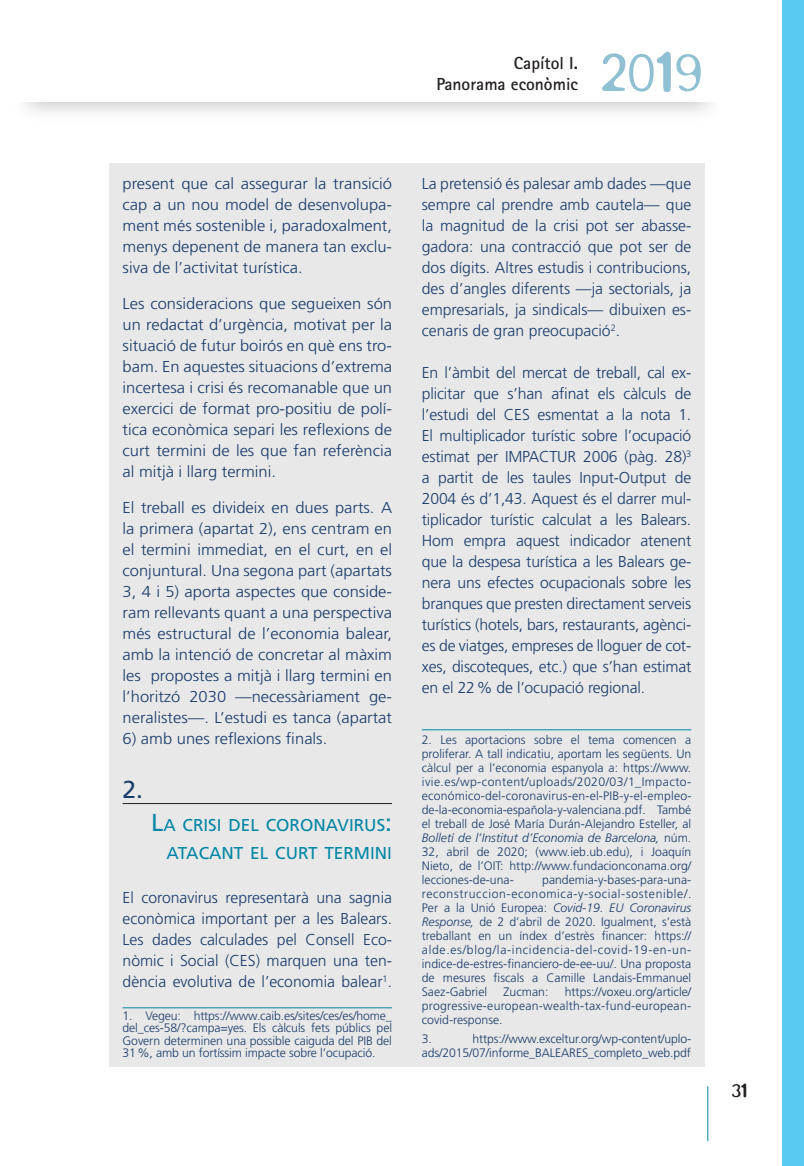
<style>
.page{position:relative;width:804px;height:1166px;background:#fff}
.page>*{position:absolute;margin:0;border:0;box-sizing:border-box;transform-origin:0 0}
.t1{font:300 61.07px "Blur";color:#90c1d3}
.t2{font:24.5px "Frutiger LT Std";color:#183c6b}
.t3{font:300 21px "Blur";color:#231f20}
.t4{font:700 17.5px/21px "Rotis Sans Serif";color:#231f20;text-align:right}
.t5{font:17.15px/28px "Frutiger LT Std";color:#0086a6;text-align:right}
.t6{font:300 15.75px/21px "Frutiger LT Std";color:#183c6b;text-align:justify}
.t7{font:300 15.75px/21px "Frutiger LT Std";color:#183c6b;text-align:justify;scale:1.05 1}
.t8{font:300 12.25px/14px "Frutiger LT Std";color:#183c6b;text-align:justify}
.s1{font-size:24.5px}
.s2{font-style:italic}
</style>
<div class="page">
<hr style="left:707px;top:1086px;width:1px;height:55px;background:#0086a6">
<div style="left:782px;top:0;width:22px;height:1166px;background:#59cbf2"></div>
<div style="left:109px;top:164px;width:595px;height:903px;background:#e9e8e8"></div>
<hr style="left:123px;top:803px;width:269px;height:1px;background:#231f20">
<hr style="left:123px;top:1007px;width:269px;height:1px;background:#0086a6">
<hr style="left:422px;top:729px;width:269px;height:1px;background:#0086a6">
<h3 class="t4" style="left:436px;top:52px;width:143px">Capítol I.<br>Panorama econòmic</h3>
<h1 class="t1" style="left:599px;top:38px;width:104px">2019</h1>
<p class="t7" style="left:123px;top:173px;width:258px">present que cal assegurar la transició cap a un nou model de desenvolupa&shy;ment més sostenible i, paradoxalment, menys depenent de manera tan exclu&shy;siva de l’activitat turística.</p>
<p class="t7" style="left:123px;top:293px;width:258px">Les consideracions que segueixen són un redactat d’urgència, motivat per la situació de futur boirós en què ens tro&shy;bam. En aquestes situacions d’extrema incertesa i crisi és recomanable que un exercici de format pro-positiu de polí&shy;tica econòmica separi les reflexions de curt termini de les que fan referència al mitjà i llarg termini.</p>
<p class="t7" style="left:123px;top:497px;width:258px">El treball es divideix en dues parts. A la primera (apartat 2), ens centram en el termini immediat, en el curt, en el conjuntural. Una segona part (apartats 3, 4 i 5) aporta aspectes que conside&shy;ram rellevants quant a una perspectiva més estructural de l’economia balear, amb la intenció de concretar al màxim les propostes a mitjà i llarg termini en l’horitzó 2030 —necessàriament ge&shy;neralistes—. L’estudi es tanca (apartat</p>
<p class="t7" style="left:123px;top:728px;width:196px">6) amb unes reflexions finals.</p>
<h2 class="t2" style="left:123px;top:775px;width:22px">2.</h2>
<h3 class="t5" style="left:151px;top:811px;width:242px"><span class="s1">L</span>A CRISI DEL CORONAVIRUS<span class="s1">:<br></span>ATACANT EL CURT TERMINI</h3>
<p class="t6" style="left:123px;top:887px;width:271px">El coronavirus representarà una sagnia econòmica important per a les Balears.<br>Les dades calculades pel Consell Eco&shy;nòmic i Social (CES) marquen una ten&shy;dència evolutiva de l’economia balear<sup>1</sup>.</p>
<p class="t8" style="left:123px;top:1010px;width:271px;line-height:12.2px">1. Vegeu: https://www.caib.es/sites/ces/es/home_ del_ces-58/?campa=yes. Els càlculs fets públics pel Govern determinen una possible caiguda del PIB del 31%, amb un fortíssim impacte sobre l’ocupació.</p>
<p class="t6" style="left:422px;top:173px;width:271px">La pretensió és palesar amb dades —que sempre cal prendre amb cautela— que la magnitud de la crisi pot ser abasse&shy;gadora: una contracció que pot ser de dos dígits. Altres estudis i contribucions, des d’angles diferents —ja sectorials, ja empresarials, ja sindicals— dibuixen es&shy;cenaris de gran preocupació<sup>2</sup>.</p>
<p class="t6" style="left:422px;top:362px;width:271px">En l’àmbit del mercat de treball, cal ex&shy;plicitar que s’han afinat els càlculs de l’estudi del CES esmentat a la nota 1.<br>El multiplicador turístic sobre l’ocupació estimat per IMPACTUR 2006 (pàg. 28)<sup>3 </sup>a partit de les taules Input-Output de 2004 és d’1,43. Aquest és el darrer mul&shy;tiplicador turístic calculat a les Balears.<br>Hom empra aquest indicador atenent que la despesa turística a les Balears ge&shy;nera uns efectes ocupacionals sobre les branques que presten directament serveis turístics (hotels, bars, restaurants, agènci&shy;es de viatges, empreses de lloguer de cot&shy;xes, discoteques, etc.) que s’han estimat en el 22% de l’ocupació regional.</p>
<p class="t8" style="left:422px;top:733px;width:271px">2. Les aportacions sobre el tema comencen a proliferar. A tall indicatiu, aportam les següents. Un càlcul per a l’economia espanyola a: https://www. ivie.es/wp-content/uploads/2020/03/1_Impacto&shy;económico-del-coronavirus-en-el-PIB-y-el-empleo&shy;de-la-economia-española-y-valenciana.pdf. També el treball de José María Durán-Alejandro Esteller, al <span class="s2">Bolletí de l’Institut d’Economia de Barcelona,</span> núm.<br>32, abril de 2020; (www.ieb.ub.edu), i Joaquín Nieto, de l’OIT: http://www.fundacionconama.org/ lecciones-de-una-</p>
<p class="t8" style="left:422px;top:873px;width:271px;text-indent:120px">pandemia-y-bases-para-una&shy;reconstruccion-economica-y-social-sostenible/.<br>Per a la Unió Europea: <span class="s2">Covid-19. EU Coronavirus Response,</span> de 2 d’abril de 2020. Igualment, s’està treballant en un índex d’estrès financer: https:// alde.es/blog/la-incidencia-del-covid-19-en-un&shy;indice-de-estres-financiero-de-ee-uu/. Una proposta de mesures fiscals a Camille Landais-Emmanuel Saez-Gabriel</p>
<p class="t8" style="left:422px;top:985px;width:271px;text-indent:143px">https://voxeu.org/article/ progressive-european-wealth-tax-fund-european&shy;covid-response.</p>
<p class="t8" style="left:422px;top:1032px;width:12px">3.</p>
<p class="t8" style="left:503px;top:985px;width:46px">Zucman:</p>
<p class="t8" style="left:422px;top:1032px;width:271px;text-align:right">https://www.exceltur.org/wp-content/uplo&shy;ads/2015/07/informe_BALEARES_completo_web.pdf</p>
<h3 class="t3" style="left:731px;top:1079px;width:18px">31</h3>
</div>
